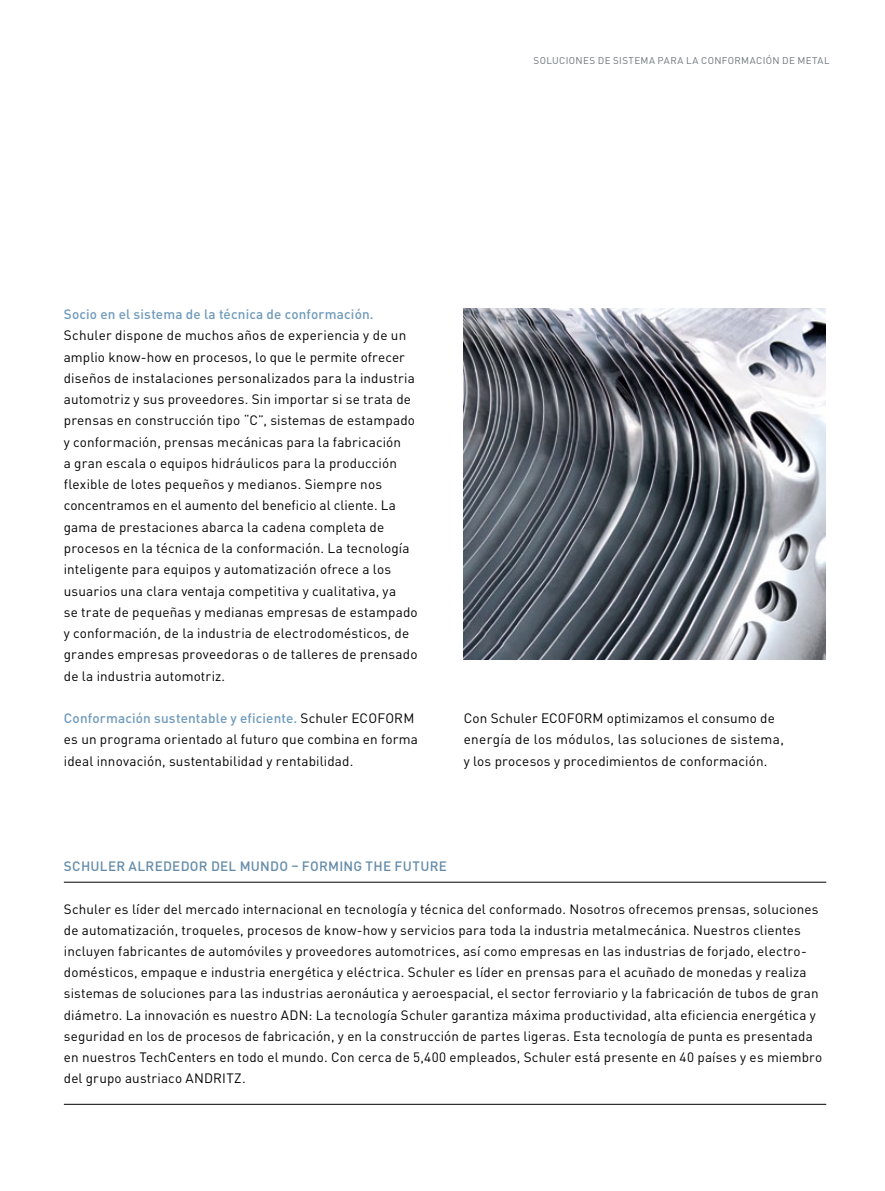
<style>
.page{position:relative;width:885px;height:1191px;background:#fff}
.page>*{position:absolute;margin:0;border:0;box-sizing:border-box;transform-origin:0 0}
.t1{font:13.5px/21.3px "DIN Pro";letter-spacing:.01em;color:#000}
.t2{font:500 13.5px "DIN Pro";letter-spacing:.01em;color:#6e9abc}
.t3{font:500 13.5px "DIN Pro";letter-spacing:.02em;color:#648caa}
.t4{font:9.75px "DIN Pro";letter-spacing:.035em;color:#6c757a}
.s1{font-weight:500;color:#6e9abc}
</style>
<div class="page">
<img style="left:463px;top:308px;width:362px;height:351px">
<hr style="left:64px;top:1104px;width:762px;height:1px;background:#000">
<hr style="left:64px;top:882px;width:762px;height:1px;background:#000">
<p class="t4" style="left:533px;top:53px;width:86px">Soluciones de sist</p>
<p class="t4" style="left:634px;top:53px;width:185px">ema para la con formación de metal</p>
<p class="t2" style="left:64px;top:303px;width:311px">Socio en el sistema de la técnica de conformación.</p>
<p class="t1" style="left:64px;top:323px;width:355px">Schuler dispone de muchos años de experiencia y de un amplio know-how en procesos, lo que le permite ofrecer diseños de instalaciones personalizados para la industria automotriz y sus proveedores. Sin importar si se trata de prensas en construcción tipo “C”, sistemas de estampado y conformación, prensas mecánicas para la fabricación<br>a gran escala o equipos hidráulicos para la producción flexible de lotes pequeños y medianos. Siempre nos concentramos en el aumento del beneficio al cliente. La gama de prestaciones abarca la cadena completa de procesos en la técnica de la conformación. La tecnología inteligente para equipos y automatización ofrece a los usuarios una clara ventaja competitiva y cualitativa, ya<br>se trate de pequeñas y medianas empresas de estampado y conformación, de la industria de electrodomésticos, de grandes empresas proveedoras o de talleres de prensado de la industria automotriz.</p>
<p class="t1" style="left:64px;top:706px;width:355px"><span class="s1">Conformación sustentable y eficiente.</span> Schuler ECOFORM<br>es un programa orientado al futuro que combina en forma ideal innovación, sustentabilidad y rentabilidad.</p>
<p class="t1" style="left:463px;top:706px;width:87px">Con Schuler ECOFORM</p>
<p class="t1" style="left:463px;top:706px;width:321px;text-indent:143px">optimizamos el consumo de energía de los módulos, las soluciones de sistema, y los procesos y procedimientos de conformación.</p>
<p class="t3" style="left:64px;top:855px;width:384px">Schuler alrededor del mundo – FormInG The FuTure</p>
<p class="t1" style="left:64px;top:897px;width:759px">Schuler es líder del mercado internacional en tecnología y técnica del conformado. Nosotros ofrecemos prensas, soluciones de automatización, troqueles, procesos de know-how y servicios para toda la industria metalmecánica. Nuestros clientes incluyen fabricantes de automóviles y proveedores automotrices, así como empresas en las industrias de forjado, electro&shy;domésticos, empaque e industria energética y eléctrica. Schuler es líder en prensas para el acuñado de monedas y realiza sistemas de soluciones para las industrias aeronáutica y aeroespacial, el sector ferroviario y la fabricación de tubos de gran diámetro. La innovación es nuestro ADN: La tecnología Schuler garantiza máxima productividad, alta eficiencia energética y seguridad en los de procesos de fabricación, y en la construcción de partes ligeras. Esta tecnología de punta es presentada en nuestros TechCenters en todo el mundo. Con cerca de 5,400 empleados, Schuler está presente en 40 países y es miembro del grupo austriaco ANDRITZ.</p>
</div>
